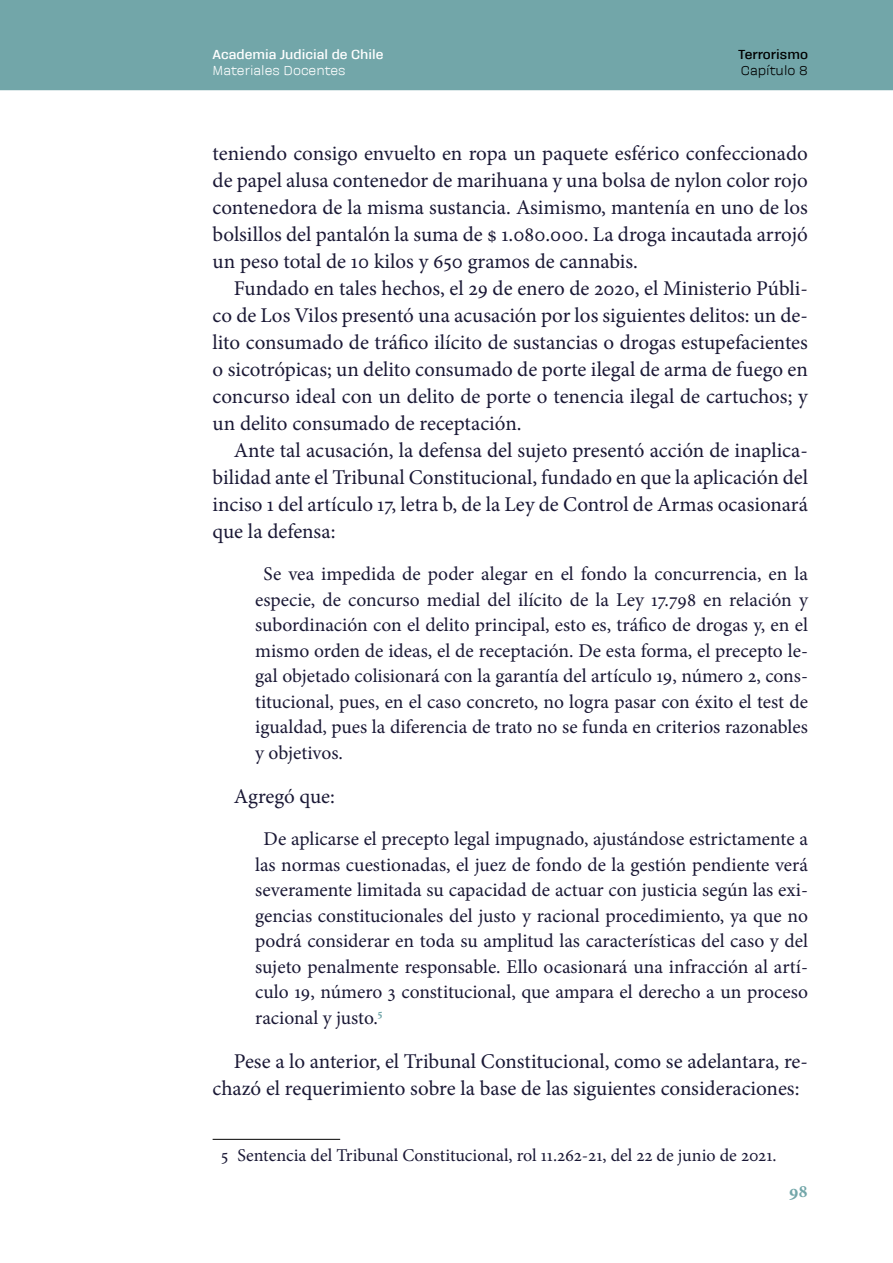
<style>
.page{position:relative;width:893px;height:1263px;background:#fff}
.page>*{position:absolute;margin:0;border:0;box-sizing:border-box;transform-origin:0 0}
.t1{font:21px/27px "Minion Pro";color:#1a1835;text-align:justify}
.t2{font:19.5px/25.5px "Minion Pro";color:#1a1835;text-align:justify}
.t3{font:18px "Minion Pro";color:#1a1835}
.t4{font:700 18px "Minion Pro";color:#72a6a9}
.t5{font:700 13.5px "Galeana Standard";color:#fff}
.t6{font:13.5px "Galeana Standard";color:#fff}
.t7{font:700 13.5px "Galeana Standard";color:#000}
.t8{font:13.5px "Galeana Standard";color:#000}
</style>
<div class="page">
<div style="left:0;top:0;width:893px;height:89px;background:#72a6a9"></div>
<hr style="left:0;top:89px;width:893px;height:1px;background:#72a6a9">
<hr style="left:213px;top:1139px;width:127px;height:1px;background:#000">
<p class="t5" style="left:213px;top:47px;width:172px">Academia Judicial de Chile</p>
<p class="t6" style="left:213px;top:63px;width:134px">Materiales Docentes</p>
<p class="t7" style="left:738px;top:47px;width:71px">Terrorismo</p>
<p class="t8" style="left:741px;top:63px;width:69px">Capítulo 8</p>
<p class="t1" style="left:213px;top:140px;width:597px">teniendo consigo envuelto en ropa un paquete esférico confeccionado de papel alusa contenedor de marihuana y una bolsa de nylon color rojo contenedora de la misma sustancia. Asimismo, mantenía en uno de los bolsillos del pantalón la suma de $ 1.080.000. La droga incautada arrojó un peso total de 10 kilos y 650 gramos de cannabis.</p>
<p class="t1" style="left:213px;top:275px;width:597px;text-indent:21px">Fundado en tales hechos, el 29 de enero de 2020, el Ministerio Públi&shy;co de Los Vilos presentó una acusación por los siguientes delitos: un de&shy;lito consumado de tráfico ilícito de sustancias o drogas estupefacientes o sicotrópicas; un delito consumado de porte ilegal de arma de fuego en concurso ideal con un delito de porte o tenencia ilegal de cartuchos; y un delito consumado de receptación.</p>
<p class="t1" style="left:213px;top:437px;width:597px;text-indent:21px">Ante tal acusación, la defensa del sujeto presentó acción de inaplica&shy;bilidad ante el Tribunal Constitucional, fundado en que la aplicación del inciso 1 del artículo 17, letra b, de la Ley de Control de Armas ocasionará que la defensa:</p>
<p class="t2" style="left:255px;top:561px;width:555px;text-indent:9px">Se vea impedida de poder alegar en el fondo la concurrencia, en la especie, de concurso medial del ilícito de la Ley 17.798 en relación y subordinación con el delito principal, esto es, tráfico de drogas y, en el mismo orden de ideas, el de receptación. De esta forma, el precepto le&shy;gal objetado colisionará con la garantía del artículo 19, número 2, cons&shy;titucional, pues, en el caso concreto, no logra pasar con éxito el test de igualdad, pues la diferencia de trato no se funda en criterios razonables y objetivos.</p>
<p class="t1" style="left:234px;top:783px;width:103px">Agregó que:</p>
<p class="t2" style="left:255px;top:826px;width:554px;text-indent:9px">De aplicarse el precepto legal impugnado, ajustándose estrictamente a las normas cuestionadas, el juez de fondo de la gestión pendiente verá severamente limitada su capacidad de actuar con justicia según las exi&shy;gencias constitucionales del justo y racional procedimiento, ya que no podrá considerar en toda su amplitud las características del caso y del sujeto penalmente responsable. Ello ocasionará una infracción al artí&shy;culo 19, número 3 constitucional, que ampara el derecho a un proceso racional y justo.<sup>5</sup></p>
<p class="t1" style="left:213px;top:1048px;width:597px;text-indent:21px">Pese a lo anterior, el Tribunal Constitucional, como se adelantara, re&shy;chazó el requerimiento sobre la base de las siguientes consideraciones:</p>
<p class="t3" style="left:221px;top:1143px;width:557px">5 Sentencia del Tribunal Constitucional, rol 11.262-21, del 22 de junio de 2021.</p>
<p class="t4" style="left:789px;top:1178px;width:20px">98</p>
</div>
